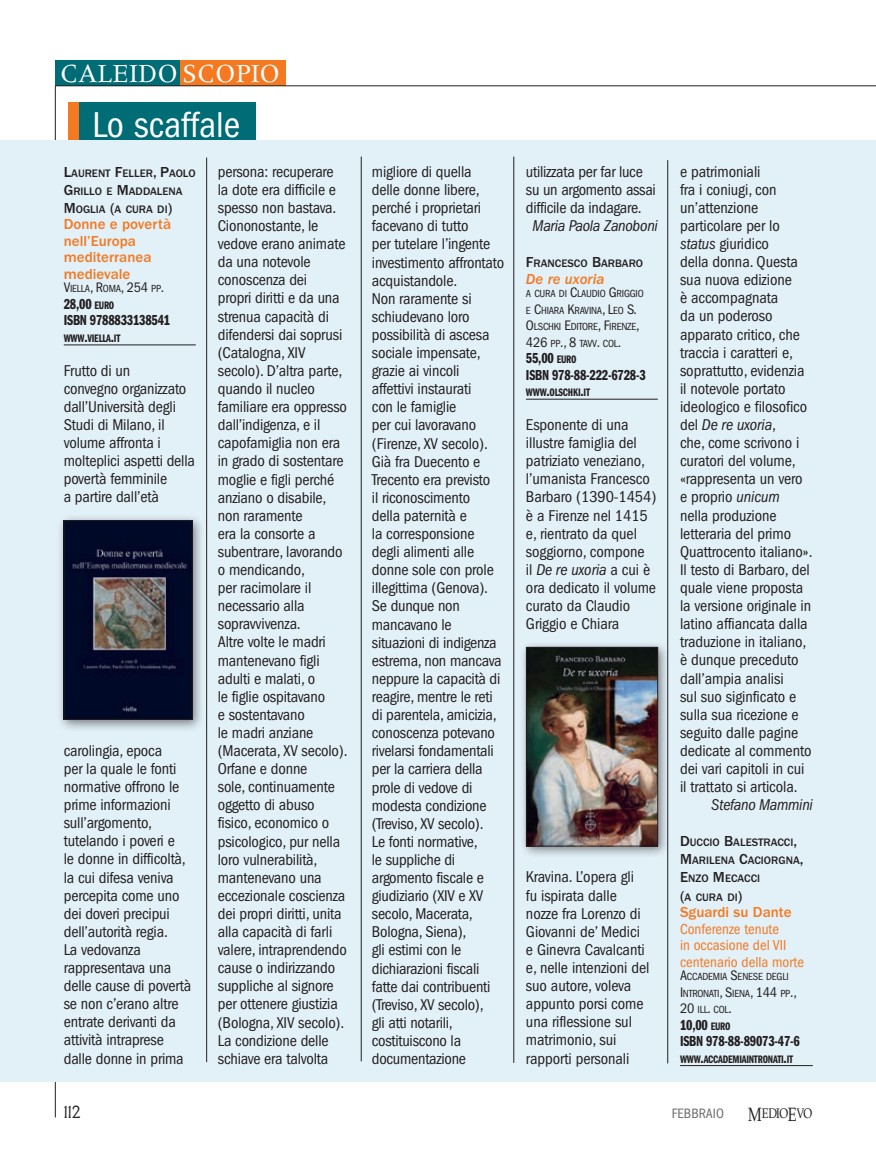
<style>
.page{position:relative;width:876px;height:1157px;background:#fff}
.page>*{position:absolute;margin:0;border:0;box-sizing:border-box;transform-origin:0 0}
.t1{font:condensed 37.2px "ITC Franklin Gothic Std";color:#fff}
.t2{font:27px "Meridien LT Std";color:#fff}
.t3{font:300 16.5px "Albertus MT Std";color:#231f20}
.t4{font:condensed 16.2px/18.1px "ITC Franklin Gothic Std";letter-spacing:-.01em;color:#231f20}
.t5{font:italic condensed 16.2px "ITC Franklin Gothic Std";letter-spacing:-.015em;color:#231f20}
.t6{font:15px/16.5px "ITC Franklin Gothic Std Dm Cp";letter-spacing:-.015em;color:#231f20}
.t7{font:500 15px/16.5px "ITC Franklin Gothic Std";color:#f47921}
.t8{font:condensed 15px/16.5px "ITC Franklin Gothic Std";color:#f47921}
.t9{font:15px "ITC Franklin Gothic Std Med It";color:#f47921}
.t10{font:condensed 14.1px "ITC Franklin Gothic Std";color:#6c6d70}
.t11{font:13.8px "Palatino LT Std";letter-spacing:-.055em;color:#231f20;scale:.8 1}
.t12{font:500 11.25px/18.1px "ITC Franklin Gothic Std";color:#231f20}
.t13{font:11.25px "ITC Franklin Gothic Std Dm Cp";letter-spacing:-.02em;color:#231f20}
.t14{font:condensed 10.65px/16.5px "ITC Franklin Gothic Std";letter-spacing:-.02em;color:#231f20}
.s1{font-size:15px}
.s2{font-size:14.25px}
.s3{font-size:11.25px}
.s4{font-style:italic}
.s5{font-size:19.2px}
</style>
<div class="page">
<div style="left:55px;top:60px;width:190px;height:26px;background:#006c75"></div>
<div style="left:180px;top:60px;width:106px;height:26px;background:#f47921"></div>
<div style="left:78px;top:102px;width:178px;height:54px;background:#006c75"></div>
<div style="left:68px;top:102px;width:11px;height:39px;background:#f47921"></div>
<hr style="left:55px;top:86px;width:821px;height:1px;background:#231f20">
<hr style="left:55px;top:86px;width:1px;height:1031px;background:#231f20">
<div style="left:0;top:140px;width:876px;height:941px;background:#e2f0f8"></div>
<hr style="left:64px;top:345px;width:132px;height:1px;background:#231f20">
<hr style="left:526px;top:399px;width:132px;height:1px;background:#231f20">
<hr style="left:680px;top:1065px;width:133px;height:1px;background:#231f20">
<div style="left:519px;top:640px;width:151px;height:218px;background:#231f20;opacity:.55"></div>
<img style="left:528px;top:649px;width:128px;height:195px">
<div style="left:526px;top:647px;width:132px;height:199px;border:1px solid #231f20"></div>
<div style="left:56px;top:513px;width:149px;height:219px;background:#231f20;opacity:.55"></div>
<img style="left:66px;top:522px;width:124px;height:195px">
<div style="left:64px;top:520px;width:128px;height:199px;border:1px solid #231f20"></div>
<hr style="left:206px;top:158px;width:1px;height:904px;background:#231f20">
<hr style="left:513px;top:157px;width:1px;height:906px;background:#231f20">
<hr style="left:361px;top:157px;width:1px;height:904px;background:#231f20">
<hr style="left:667px;top:160px;width:1px;height:903px;background:#231f20">
<h2 class="t2" style="left:60px;top:58px;width:221px">CALEIDOSCOPIO</h2>
<h1 class="t1" style="left:92px;top:104px;width:149px">Lo scaffale</h1>
<p class="t12" style="left:64px;top:164px;width:134px"><span class="s1">L</span>AURENT <span class="s1">F</span>ELLER<span class="s1">, P</span>AOLO<br><span class="s1">G</span>RILLO E <span class="s1">M</span>ADDALENA<br><span class="s1">M</span>OGLIA <span class="s1">(</span>A CURA DI<span class="s1">)</span></p>
<p class="t7" style="left:64px;top:216px;width:109px">Donne e povertà nell’Europa mediterranea medievale</p>
<p class="t14" style="left:64px;top:281px;width:102px"><span class="s2">V</span>IELLA<span class="s2">, R</span>OMA<span class="s2">, 254</span> PP<span class="s2">.</span></p>
<p class="t6" style="left:64px;top:296px;width:108px">28,00 <span class="s3">EURO<br></span>ISBN 9788833138541</p>
<p class="t13" style="left:64px;top:332px;width:58px">WWW<span class="s1">.</span>VIELLA<span class="s1">.</span>IT</p>
<p class="t4" style="left:64px;top:361px;width:133px">Frutto di un<br>convegno organizzato dall’Università degli<br>Studi di Milano, il volume affronta i molteplici aspetti della povertà femminile<br>a partire dall’età</p>
<p class="t4" style="left:218px;top:162px;width:131px">persona: recuperare la dote era difficile e spesso non bastava.<br>Ciononostante, le vedove erano animate da una notevole conoscenza dei<br>propri diritti e da una strenua capacità di difendersi dai soprusi (Catalogna, XIV secolo). D’altra parte, quando il nucleo familiare era oppresso dall’indigenza, e il capofamiglia non era in grado di sostentare moglie e figli perché anziano o disabile, non raramente<br>era la consorte a subentrare, lavorando o mendicando,<br>per racimolare il necessario alla sopravvivenza.<br>Altre volte le madri mantenevano figli adulti e malati, o<br>le figlie ospitavano<br>e sostentavano<br>le madri anziane (Macerata, XV secolo).<br>Orfane e donne<br>sole, continuamente oggetto di abuso fisico, economico o psicologico, pur nella loro vulnerabilità, mantenevano una eccezionale coscienza dei propri diritti, unita alla capacità di farli valere, intraprendendo cause o indirizzando suppliche al signore per ottenere giustizia (Bologna, XIV secolo).<br>La condizione delle schiave era talvolta</p>
<p class="t4" style="left:372px;top:163px;width:134px">migliore di quella<br>delle donne libere, perché i proprietari facevano di tutto<br>per tutelare l’ingente investimento affrontato acquistandole.<br>Non raramente si schiudevano loro possibilità di ascesa sociale impensate, grazie ai vincoli affettivi instaurati<br>con le famiglie<br>per cui lavoravano (Firenze, XV secolo).<br>Già fra Duecento e<br>Trecento era previsto<br>il riconoscimento<br>della paternità e<br>la corresponsione degli alimenti alle donne sole con prole illegittima (Genova).<br>Se dunque non mancavano le situazioni di indigenza estrema, non mancava neppure la capacità di reagire, mentre le reti di parentela, amicizia, conoscenza potevano rivelarsi fondamentali per la carriera della prole di vedove di modesta condizione (Treviso, XV secolo).<br>Le fonti normative,<br>le suppliche di argomento fiscale e giudiziario (XIV e XV secolo, Macerata,<br>Bologna, Siena),<br>gli estimi con le dichiarazioni fiscali fatte dai contribuenti (Treviso, XV secolo),<br>gli atti notarili, costituiscono la documentazione</p>
<p class="t4" style="left:526px;top:162px;width:131px">utilizzata per far luce su un argomento assai difficile da indagare.</p>
<p class="t5" style="left:533px;top:216px;width:127px">Maria Paola Zanoboni</p>
<p class="t12" style="left:526px;top:254px;width:119px"><span class="s1">F</span>RANCESCO <span class="s1">B</span>ARBARO</p>
<p class="t9" style="left:526px;top:270px;width:80px">De re uxoria</p>
<p class="t14" style="left:526px;top:285px;width:119px">A CURA DI <span class="s2">C</span>LAUDIO <span class="s2">G</span>RIGGIO<br>E <span class="s2">C</span>HIARA <span class="s2">K</span>RAVINA<span class="s2">, L</span>EO <span class="s2">S.<br>O</span>LSCHKI <span class="s2">E</span>DITORE<span class="s2">, F</span>IRENZE<span class="s2">,<br>426</span> PP<span class="s2">., 8</span> TAVV<span class="s2">.</span> COL<span class="s2">.</span></p>
<p class="t6" style="left:526px;top:350px;width:121px">55,00 <span class="s3">EURO<br></span>ISBN 978-88-222-6728-3</p>
<p class="t13" style="left:526px;top:386px;width:66px">WWW<span class="s1">.</span>OLSCHKI<span class="s1">.</span>IT</p>
<p class="t4" style="left:526px;top:416px;width:132px">Esponente di una illustre famiglia del patriziato veneziano, l’umanista Francesco<br>Barbaro (1390-1454) è a Firenze nel 1415 e, rientrato da quel soggiorno, compone<br>il <span class="s4">De re uxoria</span> a cui è ora dedicato il volume curato da Claudio<br>Griggio e Chiara</p>
<p class="t4" style="left:64px;top:741px;width:129px">carolingia, epoca<br>per la quale le fonti normative offrono le prime informazioni sull’argomento, tutelando i poveri e<br>le donne in difficoltà, la cui difesa veniva percepita come uno dei doveri precipui dell’autorità regia.<br>La vedovanza rappresentava una delle cause di povertà se non c’erano altre entrate derivanti da attività intraprese dalle donne in prima</p>
<p class="t4" style="left:526px;top:868px;width:125px">Kravina. L’opera gli<br>fu ispirata dalle nozze fra Lorenzo di<br>Giovanni de’ Medici e Ginevra Cavalcanti e, nelle intenzioni del suo autore, voleva appunto porsi come una riflessione sul matrimonio, sui rapporti personali</p>
<p class="t4" style="left:680px;top:162px;width:134px">e patrimoniali<br>fra i coniugi, con un’attenzione particolare per lo <span class="s4">status</span> giuridico<br>della donna. Questa sua nuova edizione<br>è accompagnata<br>da un poderoso apparato critico, che traccia i caratteri e, soprattutto, evidenzia il notevole portato ideologico e filosofico del <span class="s4">De re uxoria</span>,<br>che, come scrivono i curatori del volume, «rappresenta un vero e proprio <span class="s4">unicum<br></span>nella produzione letteraria del primo<br>Quattrocento italiano».<br>Il testo di Barbaro, del quale viene proposta la versione originale in latino affiancata dalla traduzione in italiano, è dunque preceduto dall’ampia analisi<br>sul suo siginficato e sulla sua ricezione e seguito dalle pagine dedicate al commento dei vari capitoli in cui il trattato si articola.</p>
<p class="t5" style="left:711px;top:795px;width:103px">Stefano Mammini</p>
<p class="t12" style="left:680px;top:833px;width:125px"><span class="s1">D</span>UCCIO <span class="s1">B</span>ALESTRACCI<span class="s1">,<br>M</span>ARILENA <span class="s1">C</span>ACIORGNA<span class="s1">,<br>E</span>NZO <span class="s1">M</span>ECACCI<br><span class="s1">(</span>A CURA DI<span class="s1">)</span></p>
<p class="t7" style="left:680px;top:904px;width:113px">Sguardi su Dante</p>
<p class="t8" style="left:680px;top:920px;width:126px">Conferenze tenute<br>in occasione del VII centenario della morte</p>
<p class="t14" style="left:680px;top:968px;width:118px"><span class="s2">A</span>CCADEMIA <span class="s2">S</span>ENESE DEGLI<br><span class="s2">I</span> NTRONATI<span class="s2">, S</span>IENA<span class="s2">, 144</span> PP<span class="s2">.,<br>20</span> ILL<span class="s2">.</span> COL<span class="s2">.</span></p>
<p class="t6" style="left:680px;top:1016px;width:121px">10,00 <span class="s3">EURO<br></span>ISBN 978-88-89073-47-6</p>
<p class="t13" style="left:680px;top:1052px;width:115px">WWW<span class="s1">.</span>ACCADEMIAINTRONATI<span class="s1">.</span>IT</p>
<p class="t3" style="left:64px;top:1102px;width:18px">112</p>
<p class="t10" style="left:672px;top:1105px;width:54px">FEBBRAIO</p>
<p class="t11" style="left:748px;top:1104px;width:82px"><span class="s5">M</span>EDIO<span class="s5">E</span>VO</p>
</div>
